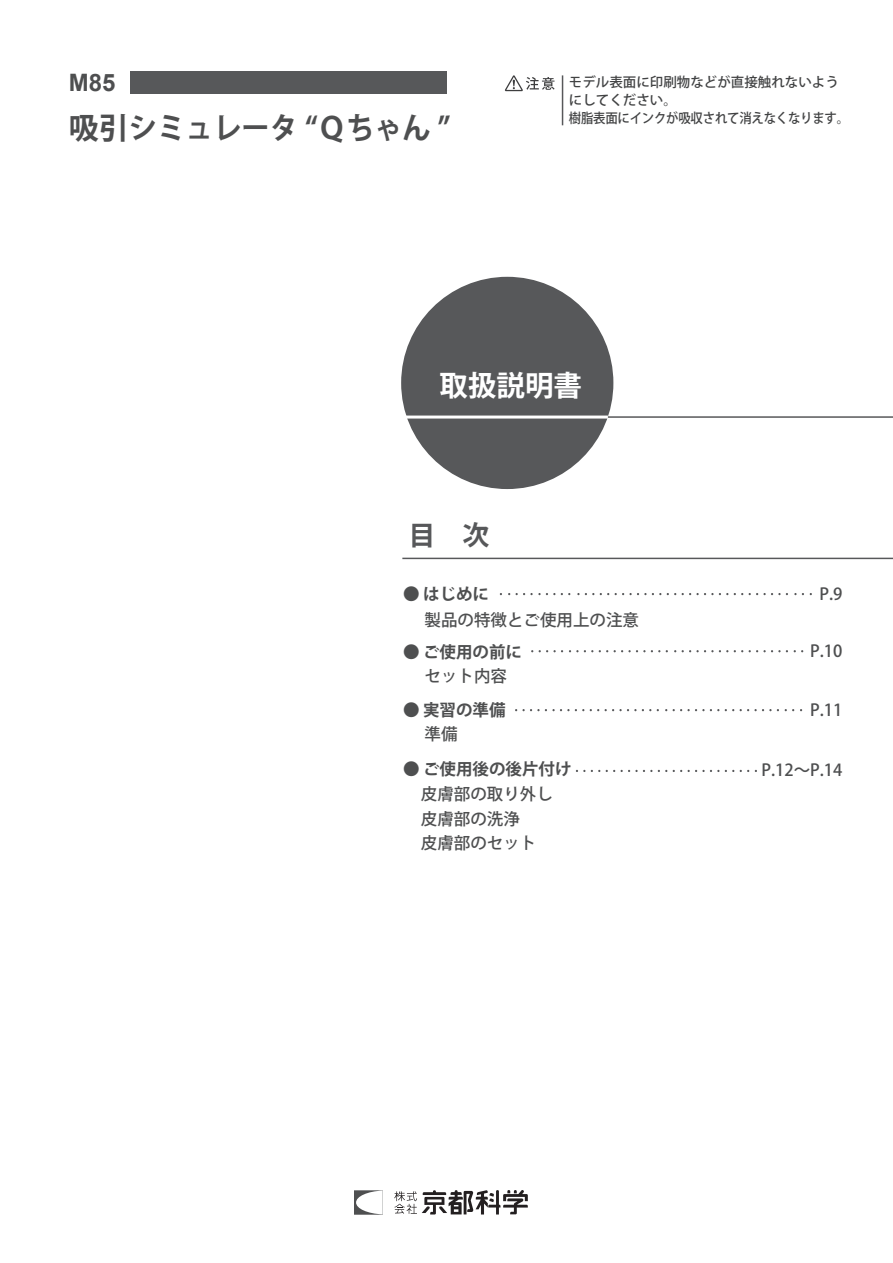
<style>
.page{position:relative;width:893px;height:1263px;background:#fff}
.page>*{position:absolute;margin:0;border:0;box-sizing:border-box;transform-origin:0 0}
.t1{font:700 30px "Koz Go Pro";color:#4e4f50}
.t2{font:700 28.5px "Koz Go Pro";color:#fff}
.t3{font:700 27px "Koz Go Pro";color:#57585a}
.t4{font:700 24px "Arial";color:#4e4f50}
.t5{font:500 16.5px "Koz Go Pro";color:#4e4f50}
.t6{font:700 16.5px "Koz Go Pro";color:#4e4f50}
.t7{font:500 13.5px/18px "Koz Go Pro";color:#414243}
</style>
<div class="page">
<svg style="left:673px;top:770px;width:46px;height:2px"></svg>
<svg style="left:606px;top:770px;width:46px;height:2px"></svg>
<svg style="left:500px;top:593px;width:312px;height:118px"></svg>
<hr style="left:402px;top:558px;width:491px;height:1px;background:#57585a">
<hr style="left:582px;top:416px;width:311px;height:2px;background:#57585a">
<div style="left:401px;top:277px;width:212px;height:212px;background:#57585a;border-radius:50%"></div>
<hr style="left:403px;top:416px;width:205px;height:3px;background:#fff">
<div style="left:130px;top:71px;width:316px;height:23px;background:#57585a"></div>
<svg style="left:505px;top:75px;width:50px;height:16px"></svg>
<hr style="left:562px;top:75px;width:1px;height:50px;background:#57585a">
<svg style="left:394px;top:1190px;width:134px;height:24px"></svg>
<svg style="left:354px;top:1190px;width:29px;height:25px"></svg>
<h3 class="t4" style="left:69px;top:67px;width:48px">M85</h3>
<p class="t7" style="left:569px;top:74px;width:282px">モデル表面に印刷物などが直接触れないようにしてください。<br>樹脂表面にインクが吸収されて消えなくなります。</p>
<h1 class="t1" style="left:69px;top:109px;width:383px">吸引シミュレータ “Ｑちゃん ”</h1>
<h2 class="t2" style="left:440px;top:367px;width:144px">取扱説明書</h2>
<h3 class="t3" style="left:409px;top:518px;width:82px">目　次</h3>
<p class="t6" style="left:403px;top:583px;width:88px">● はじめに</p>
<p class="t5" style="left:819px;top:583px;width:24px">P.9</p>
<p class="t5" style="left:425px;top:610px;width:216px">製品の特徴とご使用上の注意</p>
<p class="t6" style="left:403px;top:641px;width:121px">● ご使用の前に</p>
<p class="t5" style="left:425px;top:666px;width:84px">セット内容</p>
<p class="t6" style="left:403px;top:700px;width:104px">● 実習の準備</p>
<p class="t5" style="left:425px;top:723px;width:34px">準備</p>
<p class="t6" style="left:403px;top:758px;width:170px">● ご使用後の後片付け</p>
<p class="t5" style="left:421px;top:783px;width:133px">皮膚部の取り外し</p>
<p class="t5" style="left:421px;top:832px;width:117px">皮膚部のセット</p>
<p class="t5" style="left:421px;top:808px;width:100px">皮膚部の洗浄</p>
<p class="t5" style="left:810px;top:640px;width:34px">P.10</p>
<p class="t5" style="left:810px;top:700px;width:34px">P.11</p>
<p class="t5" style="left:761px;top:759px;width:82px">P.12～P.14</p>
</div>
